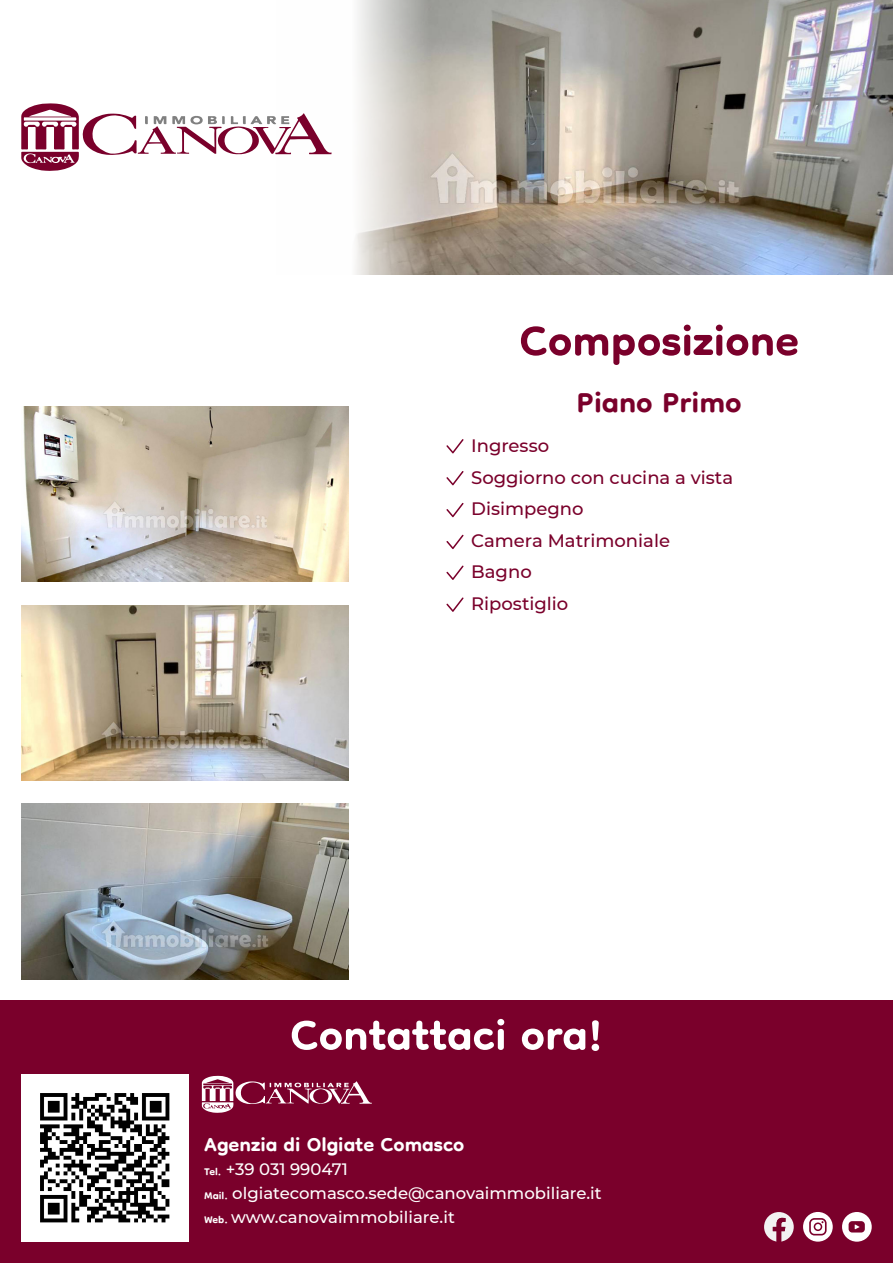
<style>
.page{position:relative;width:893px;height:1263px;background:#fff}
.page>*{position:absolute;margin:0;border:0;box-sizing:border-box;transform-origin:0 0}
.t1{font:700 69px "Dongle";color:#fff}
.t2{font:700 69px "Dongle";color:#7a002b}
.t3{font:700 46.5px "Dongle";color:#7a002b}
.t4{font:700 31.5px "Dongle";color:#fff}
.t5{font:500 18px "Montserrat";color:#7a002b}
.t6{font:500 16.5px "Montserrat";color:#fff}
.s1{font-family:"Dongle";font-weight:700}
</style>
<div class="page">
<div style="left:0;top:1000px;width:893px;height:263px;background:#7a002b"></div>
<img style="left:355px;top:0;width:538px;height:274px">
<div style="left:803px;top:1212px;width:30px;height:29px;background:#fff;border-radius:50%"></div>
<svg style="left:809px;top:1218px;width:18px;height:17px"></svg>
<svg style="left:764px;top:1212px;width:30px;height:30px"></svg>
<div style="left:842px;top:1212px;width:30px;height:30px;background:#fff;border-radius:50%"></div>
<svg style="left:849px;top:1221px;width:16px;height:11px"></svg>
<svg style="left:202px;top:1076px;width:170px;height:37px"></svg>
<img style="left:21px;top:1074px;width:167px;height:167px">
<svg style="left:21px;top:103px;width:311px;height:68px"></svg>
<svg style="left:446px;top:439px;width:17px;height:14px"></svg>
<svg style="left:446px;top:471px;width:17px;height:14px"></svg>
<svg style="left:446px;top:503px;width:17px;height:14px"></svg>
<svg style="left:446px;top:535px;width:17px;height:14px"></svg>
<img style="left:21px;top:406px;width:327px;height:175px">
<img style="left:21px;top:605px;width:327px;height:175px">
<img style="left:21px;top:804px;width:327px;height:175px">
<svg style="left:446px;top:566px;width:17px;height:14px"></svg>
<svg style="left:446px;top:597px;width:17px;height:15px"></svg>
<p class="t2" style="left:519px;top:304px;width:281px">Composizione</p>
<p class="t3" style="left:577px;top:378px;width:167px">Piano Primo</p>
<p class="t5" style="left:471px;top:433px;width:79px">Ingresso</p>
<p class="t5" style="left:471px;top:465px;width:263px">Soggiorno con cucina a vista</p>
<p class="t5" style="left:471px;top:496px;width:114px">Disimpegno</p>
<p class="t5" style="left:471px;top:528px;width:200px">Camera Matrimoniale</p>
<p class="t5" style="left:471px;top:559px;width:62px">Bagno</p>
<p class="t5" style="left:471px;top:591px;width:99px">Ripostiglio</p>
<p class="t1" style="left:290px;top:998px;width:314px">Contattaci ora!</p>
<p class="t4" style="left:204px;top:1127px;width:262px">Agenzia di Olgiate Comasco</p>
<p class="t6" style="left:204px;top:1157px;width:145px"><span class="s1">Tel.</span> +39 031 990471</p>
<p class="t6" style="left:204px;top:1181px;width:399px"><span class="s1">Mail.</span> olgiatecomasco.sede@canovaimmobiliare.it</p>
<p class="t6" style="left:204px;top:1205px;width:252px"><span class="s1">Web.</span> www.canovaimmobiliare.it</p>
</div>
